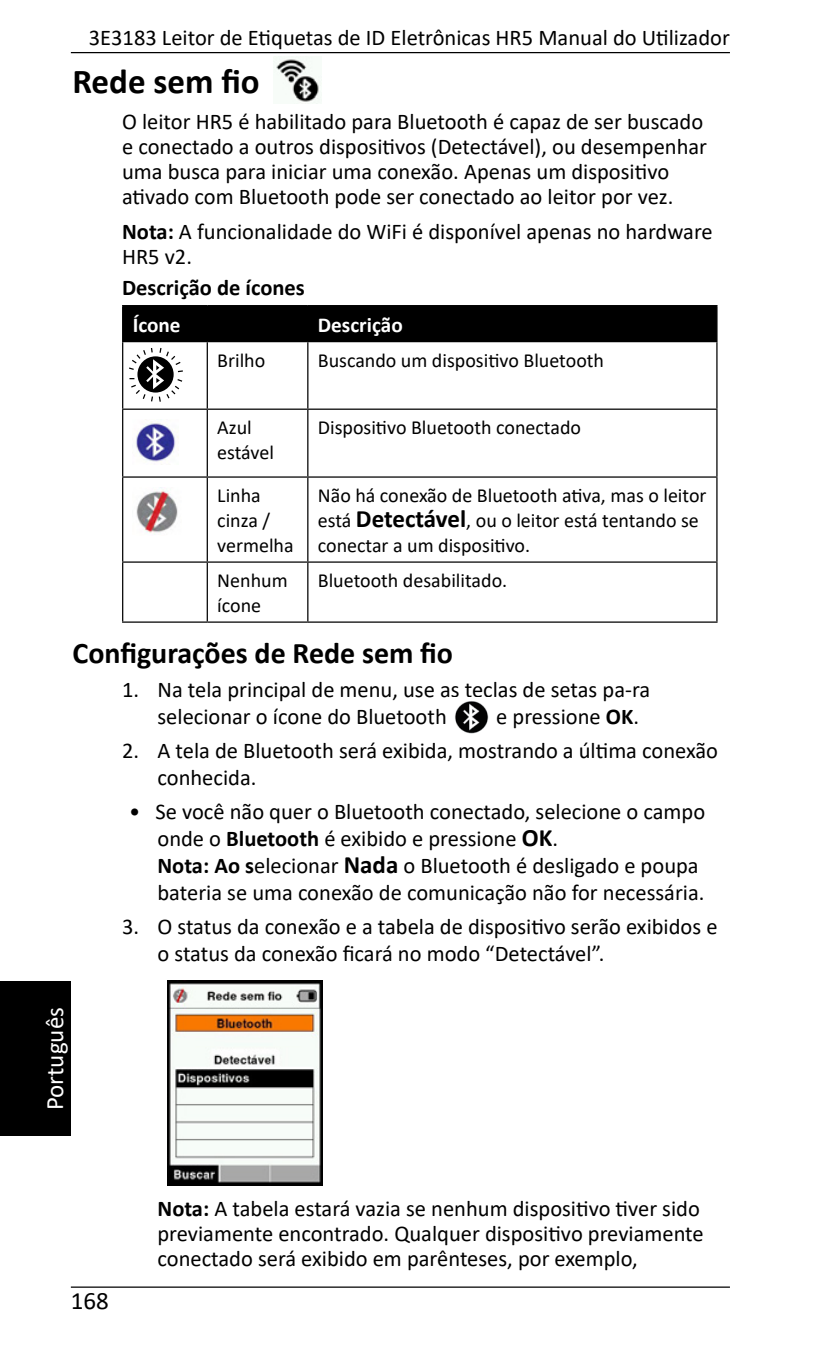
<style>
.page{position:relative;width:815px;height:1347px;background:#fff}
.page>*{position:absolute;margin:0;border:0;box-sizing:border-box;transform-origin:0 0}
.t1{font:700 35px "Calibri";color:#000}
.t2{font:700 30px "Calibri";color:#000}
.t3{font:25px "Calibri";color:#fff}
.t4{font:25px "Calibri";color:#000}
.t5{font:22.5px/25px "Calibri";color:#000}
.t6{font:700 22.5px "Calibri";color:#000}
.t7{font:700 21.25px "Calibri";color:#fff}
.t8{font:20px/25px "Calibri";color:#000}
.s1{font-weight:700}
.s2{font-weight:700;font-size:25px}
</style>
<div class="page">
<hr style="left:71px;top:1286px;width:659px;height:1px;background:#000">
<hr style="left:71px;top:52px;width:659px;height:1px;background:#000">
<div style="left:0;top:981px;width:71px;height:154px;background:#000"></div>
<hr style="left:122px;top:342px;width:1px;height:66px;background:#000">
<hr style="left:207px;top:342px;width:1px;height:66px;background:#000">
<hr style="left:307px;top:342px;width:1px;height:66px;background:#000">
<hr style="left:716px;top:342px;width:2px;height:66px;background:#000">
<hr style="left:122px;top:408px;width:85px;height:2px;background:#000">
<hr style="left:122px;top:410px;width:1px;height:66px;background:#000">
<hr style="left:207px;top:408px;width:101px;height:2px;background:#000">
<hr style="left:207px;top:410px;width:1px;height:66px;background:#000">
<hr style="left:308px;top:408px;width:410px;height:2px;background:#000">
<hr style="left:307px;top:410px;width:1px;height:66px;background:#000">
<hr style="left:716px;top:410px;width:2px;height:66px;background:#000">
<hr style="left:122px;top:476px;width:85px;height:1px;background:#000">
<hr style="left:122px;top:477px;width:1px;height:84px;background:#000">
<hr style="left:207px;top:476px;width:101px;height:1px;background:#000">
<hr style="left:207px;top:477px;width:1px;height:84px;background:#000">
<hr style="left:308px;top:476px;width:410px;height:1px;background:#000">
<hr style="left:307px;top:477px;width:1px;height:84px;background:#000">
<hr style="left:716px;top:477px;width:2px;height:84px;background:#000">
<hr style="left:122px;top:561px;width:85px;height:1px;background:#000">
<hr style="left:122px;top:562px;width:1px;height:59px;background:#000">
<hr style="left:207px;top:561px;width:101px;height:1px;background:#000">
<hr style="left:207px;top:562px;width:1px;height:59px;background:#000">
<hr style="left:308px;top:561px;width:410px;height:1px;background:#000">
<hr style="left:307px;top:562px;width:1px;height:59px;background:#000">
<hr style="left:716px;top:562px;width:2px;height:59px;background:#000">
<hr style="left:122px;top:621px;width:85px;height:1px;background:#000">
<hr style="left:207px;top:621px;width:101px;height:1px;background:#000">
<hr style="left:308px;top:621px;width:410px;height:1px;background:#000">
<hr style="left:122px;top:305px;width:85px;height:1px;background:#000">
<hr style="left:122px;top:306px;width:1px;height:35px;background:#000">
<hr style="left:207px;top:305px;width:101px;height:1px;background:#000">
<hr style="left:308px;top:305px;width:410px;height:1px;background:#000">
<hr style="left:716px;top:306px;width:2px;height:35px;background:#000">
<hr style="left:122px;top:341px;width:85px;height:1px;background:#000">
<hr style="left:308px;top:341px;width:410px;height:1px;background:#000">
<img style="left:136px;top:419px;width:42px;height:46px">
<img style="left:136px;top:487px;width:42px;height:48px">
<img style="left:455px;top:701px;width:34px;height:33px">
<svg style="left:123px;top:306px;width:594px;height:97px"></svg>
<img style="left:167px;top:980px;width:155px;height:205px">
<img style="left:274px;top:57px;width:47px;height:47px">
<p class="t5" style="left:89px;top:24px;width:643px">3E3183 Leitor de Etiquetas de ID Eletrônicas HR5 Manual do Utilizador</p>
<h1 class="t1" style="left:72px;top:57px;width:189px">Rede sem fio</h1>
<p class="t5" style="left:122px;top:108px;width:587px">O leitor HR5 é habilitado para Bluetooth é capaz de ser buscado e conectado a outros dispositivos (Detectável), ou desempenhar uma busca para iniciar uma conexão. Apenas um dispositivo ativado com Bluetooth pode ser conectado ao leitor por vez.</p>
<p class="t5" style="left:122px;top:219px;width:592px"><span class="s1">Nota:</span> A funcionalidade do WiFi é disponível apenas no hardware<br>HR5 v2.</p>
<p class="t6" style="left:122px;top:272px;width:184px">Descrição de ícones</p>
<p class="t7" style="left:133px;top:309px;width:49px">Ícone</p>
<p class="t7" style="left:318px;top:309px;width:86px">Descrição</p>
<p class="t8" style="left:217px;top:347px;width:50px">Brilho</p>
<p class="t8" style="left:318px;top:347px;width:288px">Buscando um dispositivo Bluetooth</p>
<p class="t8" style="left:217px;top:414px;width:58px">Azul estável</p>
<p class="t8" style="left:318px;top:414px;width:265px">Dispositivo Bluetooth conectado</p>
<p class="t8" style="left:217px;top:482px;width:78px">Linha cinza / vermelha</p>
<p class="t8" style="left:318px;top:482px;width:390px">Não há conexão de Bluetooth ativa, mas o leitor está <span class="s2">Detectável</span>, ou o leitor está tentando se conectar a um dispositivo.</p>
<p class="t8" style="left:217px;top:567px;width:72px">Nenhum ícone</p>
<p class="t8" style="left:318px;top:567px;width:191px">Bluetooth desabilitado.</p>
<h2 class="t2" style="left:72px;top:631px;width:382px">Configurações de Rede sem fio</h2>
<p class="t5" style="left:158px;top:675px;width:494px;line-height:27px;text-indent:-35px">1. Na tela principal de menu, use as teclas de setas pa-ra selecionar o ícone do Bluetooth</p>
<p class="t5" style="left:496px;top:703px;width:144px">e pressione <span class="s1">OK</span>.</p>
<p class="t5" style="left:157px;top:736px;width:562px;line-height:27px;text-indent:-35px">2. A tela de Bluetooth será exibida, mostrando a última conexão conhecida.</p>
<p class="t5" style="left:157px;top:797px;width:549px;line-height:27px;text-indent:-28px">• Se você não quer o Bluetooth conectado, selecione o campo onde o <span class="s1">Bluetooth</span> é exibido e pressione <span class="s2">OK</span>.<br><span class="s1">Nota: Ao s</span>elecionar <span class="s2">Nada</span> o Bluetooth é desligado e poupa bateria se uma conexão de comunicação não for necessária.</p>
<p class="t5" style="left:157px;top:912px;width:562px;line-height:27px;text-indent:-35px">3. O status da conexão e a tabela de dispositivo serão exibidos e o status da conexão ficará no modo “Detectável”.</p>
<p class="t3" style="left:37px;top:1110px;width:104px;rotate:-90deg">Português</p>
<p class="t4" style="left:71px;top:1283px;width:40px">168</p>
<p class="t5" style="left:157px;top:1195px;width:548px"><span class="s1">Nota:</span> A tabela estará vazia se nenhum dispositivo tiver sido previamente encontrado. Qualquer dispositivo previamente conectado será exibido em parênteses, por exemplo,</p>
</div>
